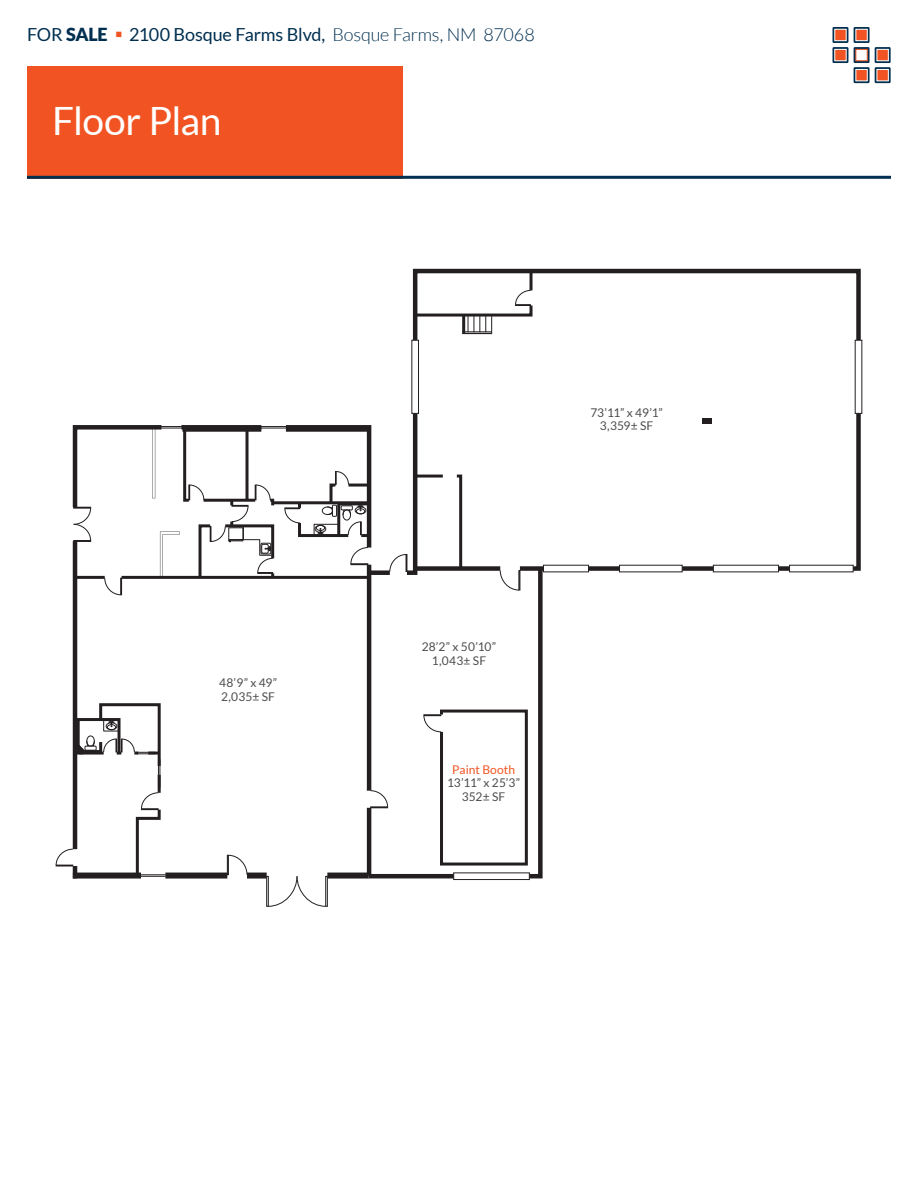
<style>
.page{position:relative;width:918px;height:1188px;background:#fff}
.page>*{position:absolute;margin:0;border:0;box-sizing:border-box;transform-origin:0 0}
.Page_Header{font:39px "Lato";letter-spacing:-.015em;color:#fff}
.t1{font:18px "Lato";letter-spacing:-.01em;color:#002f50}
.Details_Headers{font:12px "Lato";letter-spacing:.005em;color:#4b4c4d}
.Details_Headers-2{font:12px "Lato";letter-spacing:.005em;color:#f15422}
.s1{font-weight:900}
.s2{color:#f15422}
.s3{font-weight:300}
</style>
<div class="page">
<svg style="left:854px;top:47px;width:16px;height:16px"></svg>
<div style="left:856px;top:49px;width:11px;height:12px;background:#fff;border:1px solid #f15422"></div>
<svg style="left:875px;top:47px;width:16px;height:16px"></svg>
<div style="left:877px;top:49px;width:12px;height:12px;background:#f15422;border:1px solid #fff"></div>
<svg style="left:875px;top:67px;width:16px;height:16px"></svg>
<div style="left:877px;top:69px;width:12px;height:12px;background:#f15422;border:1px solid #fff"></div>
<svg style="left:854px;top:67px;width:16px;height:16px"></svg>
<div style="left:856px;top:69px;width:11px;height:12px;background:#f15422;border:1px solid #fff"></div>
<svg style="left:854px;top:27px;width:16px;height:16px"></svg>
<div style="left:856px;top:29px;width:11px;height:12px;background:#f15422;border:1px solid #fff"></div>
<svg style="left:833px;top:47px;width:15px;height:16px"></svg>
<div style="left:835px;top:49px;width:11px;height:12px;background:#f15422;border:1px solid #fff"></div>
<svg style="left:833px;top:27px;width:15px;height:16px"></svg>
<div style="left:835px;top:29px;width:11px;height:12px;background:#f15422;border:1px solid #fff"></div>
<div style="left:27px;top:66px;width:376px;height:112px;background:#f15422"></div>
<hr style="left:27px;top:176px;width:864px;height:3px;background:#002f50">
<div style="left:589px;top:566px;width:31px;height:5px;background:#231f20"></div>
<div style="left:682px;top:566px;width:31px;height:5px;background:#231f20"></div>
<div style="left:779px;top:566px;width:11px;height:5px;background:#231f20"></div>
<svg style="left:849px;top:409px;width:14px;height:164px"></svg>
<div style="left:413px;top:269px;width:448px;height:73px;border:4px solid #231f20"></div>
<hr style="left:530px;top:272px;width:3px;height:18px;background:#231f20">
<div style="left:702px;top:418px;width:9px;height:6px;background:#231f20"></div>
<div style="left:412px;top:340px;width:7px;height:74px;border:1px solid #231f20"></div>
<svg style="left:56px;top:409px;width:489px;height:498px"></svg>
<svg style="left:413px;top:290px;width:120px;height:44px"></svg>
<hr style="left:340px;top:502px;width:28px;height:3px;background:#231f20">
<h2 class="t1" style="left:27px;top:25px;width:509px">FOR <span class="s1">SALE</span> <span class="s2">▪</span> 2100 Bosque Farms Blvd, <span class="s3">Bosque Farms, NM 87068</span></h2>
<p class="Page_Header" style="left:52px;top:100px;width:171px">Floor Plan</p>
<p class="Details_Headers" style="left:219px;top:676px;width:60px">48’9” x 49”</p>
<p class="Details_Headers" style="left:221px;top:690px;width:55px">2,035± SF</p>
<p class="Details_Headers" style="left:590px;top:406px;width:74px">73’11” x 49’1”</p>
<p class="Details_Headers" style="left:600px;top:419px;width:55px">3,359± SF</p>
<p class="Details_Headers" style="left:422px;top:640px;width:76px">28’2” x 50’10”</p>
<p class="Details_Headers" style="left:432px;top:654px;width:56px">1,043± SF</p>
<p class="Details_Headers-2" style="left:452px;top:763px;width:64px">Paint Booth</p>
<p class="Details_Headers" style="left:447px;top:776px;width:75px">13’11” x 25’3”</p>
<p class="Details_Headers" style="left:462px;top:790px;width:45px">352± SF</p>
</div>
